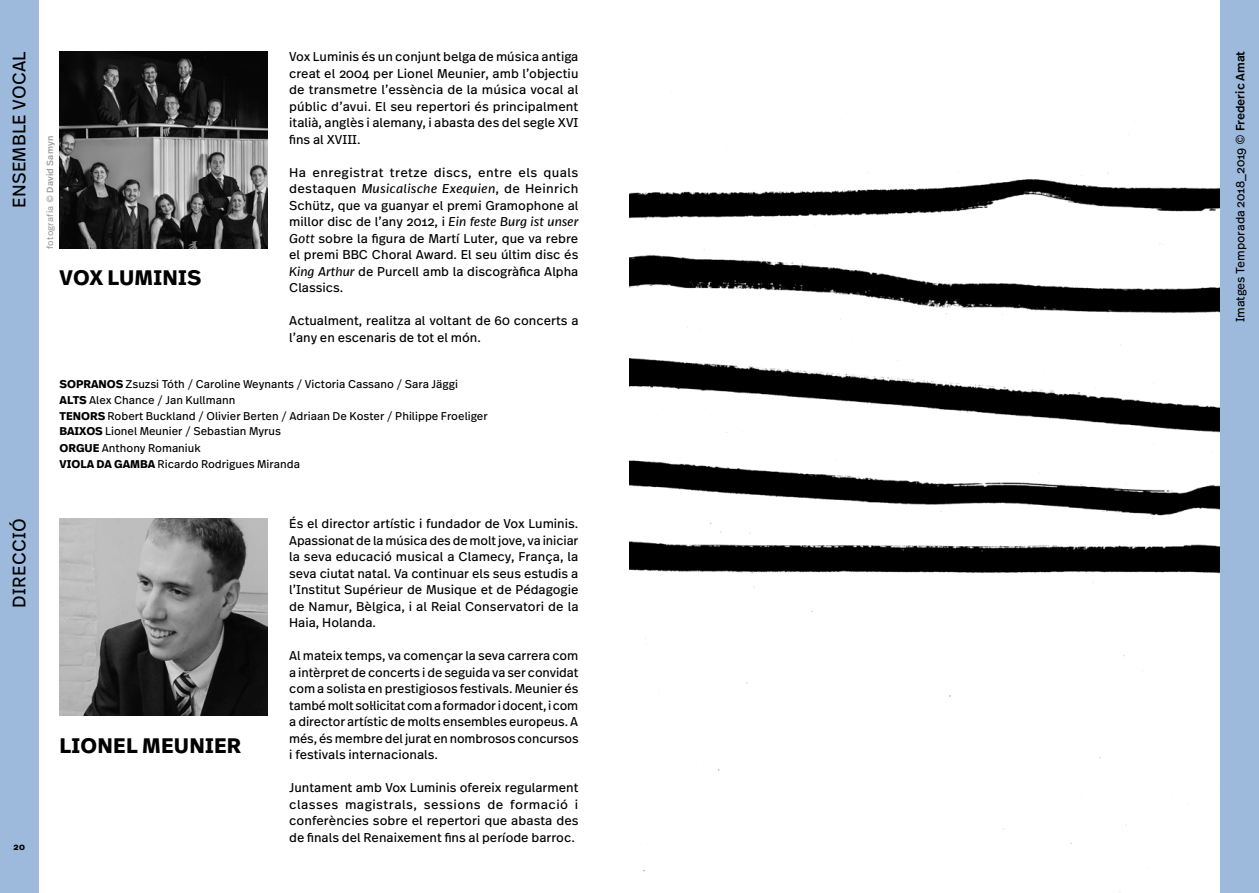
<style>
.page{position:relative;width:1259px;height:893px;background:#fff}
.page>*{position:absolute;margin:0;border:0;box-sizing:border-box;transform-origin:0 0}
.t1{font:700 21px "Real Text Pro";letter-spacing:.01em;color:#000}
.t2{font:18px "Real Text Pro";letter-spacing:.01em;color:#000}
.t3{font:12.75px/16.5px "Real Text Pro";color:#000;text-align:justify}
.t4{font:12px "Real Text Pro";color:#000}
.t5{font:11.25px/16px "Real Text Pro";color:#000}
.t6{font:500 9px "Real Text Pro";letter-spacing:.02em;color:#9d9d9c}
.t7{font:700 9px "Real Text Pro";color:#000}
.s1{font-weight:400}
.s2{font-style:italic}
.s3{font-weight:700}
.s4{font-weight:500}
</style>
<div class="page">
<div style="left:0;top:0;width:38px;height:893px;background:#9dbadc"></div>
<img style="left:60px;top:51px;width:208px;height:198px">
<img style="left:60px;top:518px;width:208px;height:198px">
<img style="left:629px;top:134px;width:591px;height:758px">
<div style="left:1220px;top:0;width:39px;height:893px;background:#9dbadc"></div>
<h2 class="t2" style="left:7px;top:208px;width:158px;rotate:-90deg">ENSEMBLE VOCAL</h2>
<h2 class="t2" style="left:7px;top:608px;width:91px;rotate:-90deg">DIRECCIÓ</h2>
<p class="t7" style="left:13px;top:840px;width:13px">20</p>
<p class="t6" style="left:44px;top:249px;width:114px;rotate:-90deg"><span class="s1">fotografia</span> © David Samyn</p>
<h1 class="t1" style="left:60px;top:263px;width:143px">VOX LUMINIS</h1>
<p class="t3" style="left:289px;top:48px;width:291px">Vox Luminis és un conjunt belga de música antiga creat el 2004 per Lionel Meunier, amb l’objectiu de transmetre l’essència de la música vocal al públic d’avui. El seu repertori és principalment italià, anglès i alemany, i abasta des del segle XVI fins al XVIII.</p>
<p class="t3" style="left:289px;top:164px;width:291px">Ha enregistrat tretze discs, entre els quals destaquen <span class="s2">Musicalische Exequien</span>, de Heinrich Schütz, que va guanyar el premi Gramophone al millor disc de l’any 2012, i <span class="s2">Ein feste Burg ist unser Gott</span> sobre la figura de Martí Luter, que va rebre el premi BBC Choral Award. El seu últim disc és <span class="s2">King Arthur</span> de Purcell amb la discogràfica Alpha Classics.</p>
<p class="t3" style="left:289px;top:312px;width:291px">Actualment, realitza al voltant de 60 concerts a l’any en escenaris de tot el món.</p>
<p class="t5" style="left:60px;top:376px;width:430px"><span class="s3">SOPRANOS</span> Zsuzsi Tóth / Caroline Weynants / Victoria Cassano / Sara Jäggi <span class="s3">ALTS</span> Alex Chance / Jan Kullmann<br><span class="s3">TENORS</span> Robert Buckland / Olivier Berten / Adriaan De Koster / Philippe Froeliger <span class="s3">BAIXOS</span> Lionel Meunier / Sebastian Myrus<br><span class="s3">ORGUE</span> Anthony Romaniuk<br><span class="s3">VIOLA DA GAMBA</span> Ricardo Rodrigues Miranda</p>
<h1 class="t1" style="left:60px;top:730px;width:183px">LIONEL MEUNIER</h1>
<p class="t3" style="left:289px;top:515px;width:291px">És el director artístic i fundador de Vox Luminis.<br>Apassionat de la música des de molt jove, va iniciar la seva educació musical a Clamecy, França, la seva ciutat natal. Va continuar els seus estudis a l’Institut Supérieur de Musique et de Pédagogie de Namur, Bèlgica, i al Reial Conservatori de la Haia, Holanda.</p>
<p class="t3" style="left:289px;top:647px;width:291px">Al mateix temps, va començar la seva carrera com a intèrpret de concerts i de seguida va ser convidat com a solista en prestigiosos festivals. Meunier és també molt sol·licitat com a formador i docent, i com a director artístic de molts ensembles europeus. A més, és membre del jurat en nombrosos concursos i festivals internacionals.</p>
<p class="t3" style="left:289px;top:779px;width:291px">Juntament amb Vox Luminis ofereix regularment classes magistrals, sessions de formació i conferències sobre el repertori que abasta des de finals del Renaixement fins al període barroc.</p>
<p class="t4" style="left:1232px;top:322px;width:273px;rotate:-90deg">Imatges Temporada 2018_2019 © <span class="s4">Frederic Amat</span></p>
</div>
